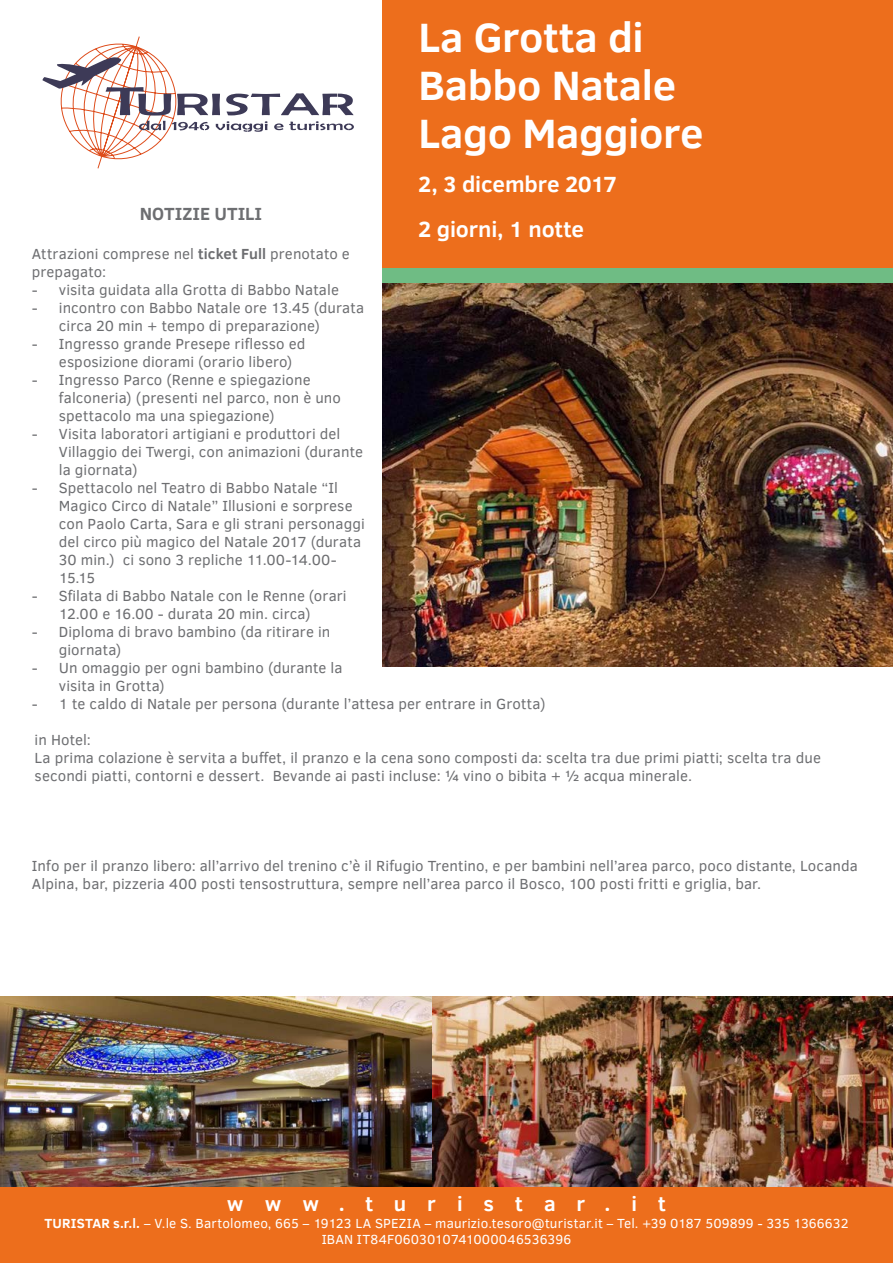
<style>
.page{position:relative;width:893px;height:1263px;background:#fff}
.page>*{position:absolute;margin:0;border:0;box-sizing:border-box;transform-origin:0 0}
.t1{font:700 42px/48px "Clear Sans";letter-spacing:-.01em;color:#fff}
.t2{font:700 22.5px/45px "Clear Sans";letter-spacing:-.005em;color:#fff}
.t3{font:700 21px "Clear Sans";letter-spacing:1.005em;color:#fff}
.t4{font:700 18px "Clear Sans";letter-spacing:-.005em;color:#6d6e71}
.t5{font:15px/18px "Clear Sans";letter-spacing:.005em;color:#6d6e71}
.t6{font:13.5px/16.2px "Clear Sans";letter-spacing:.01em;color:#fff;text-align:center}
.s1{font-weight:700}
</style>
<div class="page">
<img style="left:0;top:996px;width:432px;height:191px">
<img style="left:432px;top:996px;width:461px;height:191px">
<img style="left:382px;top:283px;width:511px;height:383px">
<div style="left:382px;top:245px;width:511px;height:38px;background:#6fbc84"></div>
<svg style="left:42px;top:37px;width:312px;height:131px"></svg>
<div style="left:0;top:1187px;width:893px;height:76px;background:#ed6e1c"></div>
<div style="left:382px;top:0;width:511px;height:268px;background:#ed6e1c"></div>
<h1 class="t1" style="left:418px;top:12px;width:287px">La Grotta di<br>Babbo Natale<br>Lago Maggiore</h1>
<h2 class="t2" style="left:418px;top:161px;width:200px">2, 3 dicembre 2017<br>2 giorni, 1 notte</h2>
<p class="t4" style="left:140px;top:200px;width:124px">NOTIZIE UTILI</p>
<p class="t5" style="left:32px;top:245px;width:319px">Attrazioni comprese nel <span class="s1">ticket Full</span> prenotato e prepagato:</p>
<p class="t5" style="left:32px;top:281px;width:309px">- visita guidata alla Grotta di Babbo Natale</p>
<p class="t5" style="left:59px;top:299px;width:307px;text-indent:-27px">- incontro con Babbo Natale ore 13.45 (durata circa 20 min + tempo di preparazione)</p>
<p class="t5" style="left:59px;top:335px;width:248px;text-indent:-27px">- Ingresso grande Presepe riflesso ed esposizione diorami (orario libero)</p>
<p class="t5" style="left:59px;top:371px;width:284px;text-indent:-27px">- Ingresso Parco (Renne e spiegazione falconeria) (presenti nel parco, non è uno spettacolo ma una spiegazione)</p>
<p class="t5" style="left:59px;top:425px;width:306px;text-indent:-27px">- Visita laboratori artigiani e produttori del<br>Villaggio dei Twergi, con animazioni (durante la giornata)</p>
<p class="t5" style="left:59px;top:479px;width:307px;text-indent:-27px">- Spettacolo nel Teatro di Babbo Natale “Il Magico Circo di Natale” Illusioni e sorprese con Paolo Carta, Sara e gli strani personaggi del circo più magico del Natale 2017 (durata 30 min.) ci sono 3 repliche 11.00-14.00- 15.15</p>
<p class="t5" style="left:59px;top:587px;width:289px;text-indent:-27px">- Sfilata di Babbo Natale con le Renne (orari<br>12.00 e 16.00 - durata 20 min. circa)</p>
<p class="t5" style="left:59px;top:623px;width:273px;text-indent:-27px">- Diploma di bravo bambino (da ritirare in giornata)</p>
<p class="t5" style="left:59px;top:659px;width:285px;text-indent:-27px">- Un omaggio per ogni bambino (durante la visita in Grotta)</p>
<p class="t5" style="left:32px;top:695px;width:515px">- 1 te caldo di Natale per persona (durante l’attesa per entrare in Grotta)</p>
<p class="t5" style="left:35px;top:731px;width:788px">in Hotel:<br>La prima colazione è servita a buffet, il pranzo e la cena sono composti da: scelta tra due primi piatti; scelta tra due secondi piatti, contorni e dessert. Bevande ai pasti incluse: ¼ vino o bibita + ½ acqua minerale.</p>
<p class="t5" style="left:32px;top:857px;width:827px">Info per il pranzo libero: all’arrivo del trenino c’è il Rifugio Trentino, e per bambini nell’area parco, poco distante, Locanda<br>Alpina, bar, pizzeria 400 posti tensostruttura, sempre nell’area parco il Bosco, 100 posti fritti e griglia, bar.</p>
<h3 class="t3" style="left:227px;top:1189px;width:440px">www.turistar.it</h3>
<p class="t6" style="left:44px;top:1215px;width:805px"><span class="s1">TURISTAR s.r.l.</span> – V.le S. Bartolomeo, 665 – 19123 LA SPEZIA – maurizio.tesoro@turistar.it – Tel. +39 0187 509899 - 335 1366632<br>IBAN IT84F0603010741000046536396</p>
</div>
